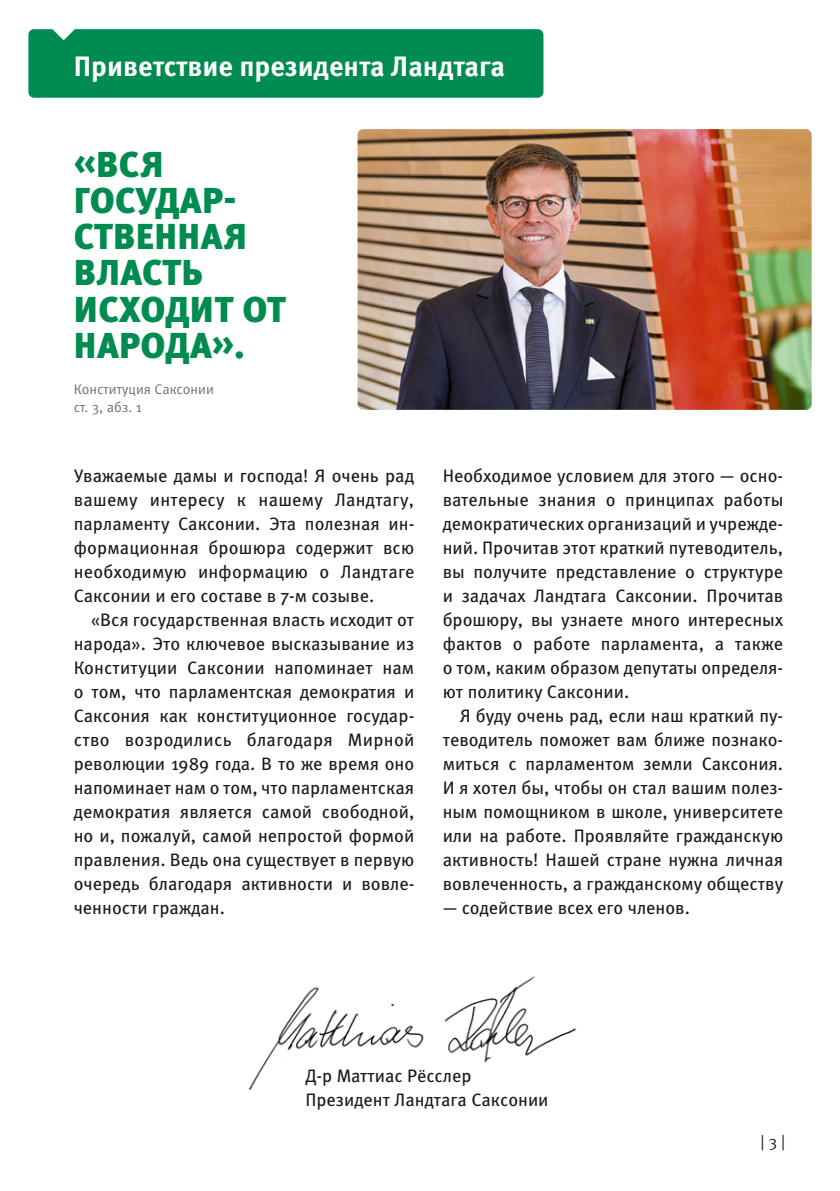
<style>
.page{position:relative;width:840px;height:1191px;background:#fff}
.page>*{position:absolute;margin:0;border:0;box-sizing:border-box;transform-origin:0 0}
.t1{font:900 36px/36px "Meta Pro";letter-spacing:.01em;color:#008c50}
.t2{font:700 28px "Meta Pro";color:#fff}
.t3{font:18px/24px "Meta Pro";color:#1a1a18;text-align:justify}
.t4{font:16px "Meta Pro Norm";color:#1a1a18}
.t5{font:14px "Meta Pro Norm";color:#6f6f6e}
</style>
<div class="page">
<div style="left:28px;top:29px;width:515px;height:69px;background:#008c50;border-radius:6px"></div>
<img style="left:357px;top:129px;width:454px;height:281px">
<img style="left:248px;top:976px;width:328px;height:115px">
<svg style="left:52px;top:29px;width:24px;height:11px"></svg>
<h1 class="t2" style="left:74px;top:44px;width:432px">Приветствие президента Ландтага</h1>
<p class="t1" style="left:74px;top:145px;width:213px">«ВСЯ<br>ГОСУДАР-<br>СТВЕННАЯ<br>ВЛАСТЬ<br>ИСХОДИТ ОТ<br>НАРОДА».</p>
<p class="t5" style="left:74px;top:378px;width:141px">Конституция Саксонии</p>
<p class="t5" style="left:74px;top:396px;width:70px">ст. 3, абз. 1</p>
<p class="t3" style="left:74px;top:462px;width:342px">Уважаемые дамы и господа! Я очень рад вашему интересу к нашему Ландтагу, парламенту Саксонии. Эта полезная ин&shy;формационная брошюра содержит всю необходимую информацию о Ландтаге Саксонии и его составе в 7-м созыве.</p>
<p class="t3" style="left:74px;top:606px;width:342px;text-indent:17px">«Вся государственная власть исходит от народа». Это ключевое высказывание из Конституции Саксонии напоминает нам о том, что парламентская демократия и Саксония как конституционное государ&shy;ство возродились благодаря Мирной революции 1989 года. В то же время оно напоминает нам о том, что парламентская демократия является самой свободной, но и, пожалуй, самой непростой формой правления. Ведь она существует в первую очередь благодаря активности и вовле&shy;ченности граждан.</p>
<p class="t3" style="left:442px;top:462px;width:342px">Необходимое условием для этого — осно&shy;вательные знания о принципах работы демократических организаций и учрежде&shy;ний. Прочитав этот краткий путеводитель, вы получите представление о структуре и задачах Ландтага Саксонии. Прочитав брошюру, вы узнаете много интересных фактов о работе парламента, а также о том, каким образом депутаты определя&shy;ют политику Саксонии.</p>
<p class="t3" style="left:442px;top:702px;width:342px;text-indent:17px">Я буду очень рад, если наш краткий пу&shy;теводитель поможет вам ближе познако&shy;миться с парламентом земли Саксония.<br>И я хотел бы, чтобы он стал вашим полез&shy;ным помощником в школе, университете или на работе. Проявляйте гражданскую активность! Нашей стране нужна личная вовлеченность, а гражданскому обществу</p>
<p class="t3" style="left:442px;top:894px;width:249px">— содействие всех его членов.</p>
<p class="t3" style="left:305px;top:1062px;width:168px">Д-р Маттиас Рёсслер</p>
<p class="t3" style="left:305px;top:1086px;width:244px">Президент Ландтага Саксонии</p>
<p class="t4" style="left:760px;top:1129px;width:26px">| 3 |</p>
</div>
